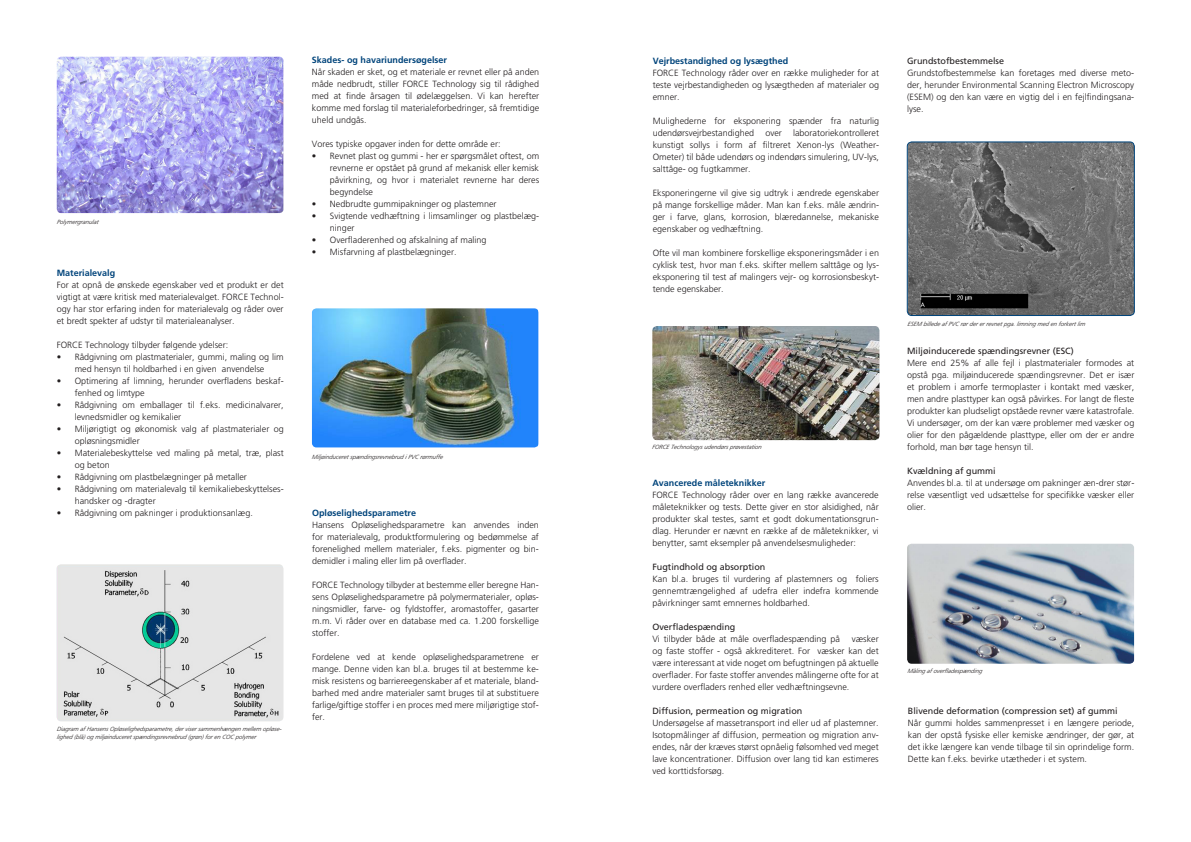
<style>
.page{position:relative;width:1191px;height:842px;background:#fff}
.page>*{position:absolute;margin:0;border:0;box-sizing:border-box;transform-origin:0 0}
.Bagside_adressetekst{font:300 9px/12px "Frutiger LT Std";color:#231f20;text-align:justify}
.Brødtekst{font:300 9px/12px "Frutiger LT Std";color:#231f20;text-align:justify}
.Bagside_adressetekst-2{font:9px "Frutiger LT Std";color:#231f20}
.Bagside_adressetekst-3{font:700 9px "Frutiger LT Std";color:#00447b}
.Brødtekst-2{font:700 9px "Frutiger LT Std";color:#00447b}
.Billedtekst{font:italic 300 6px/8px "Frutiger LT Std";color:#231f20}
.s1{font-weight:400}
</style>
<div class="page">
<img style="left:57px;top:564px;width:226px;height:157px">
<img style="left:57px;top:57px;width:226px;height:156px">
<img style="left:312px;top:308px;width:227px;height:139px">
<img style="left:652px;top:326px;width:227px;height:114px">
<img style="left:907px;top:142px;width:227px;height:173px">
<div style="left:907px;top:142px;width:227px;height:174px;border:1px solid #00447b;border-radius:5px"></div>
<img style="left:907px;top:544px;width:227px;height:120px">
<p class="Billedtekst" style="left:57px;top:217px;width:43px">Polymergranulat</p>
<p class="Bagside_adressetekst-3" style="left:312px;top:55px;width:137px">Skades- og havariundersøgelser</p>
<p class="Bagside_adressetekst" style="left:312px;top:66px;width:229px">Når skaden er sket, og et materiale er revnet eller på anden måde nedbrudt, stiller FORCE Technology sig til rådighed med at finde årsagen til ødelæggelsen. Vi kan herefter komme med forslag til materialeforbedringer, så fremtidige uheld undgås.</p>
<p class="Bagside_adressetekst" style="left:312px;top:138px;width:190px">Vores typiske opgaver inden for dette område er:</p>
<p class="Bagside_adressetekst" style="left:330px;top:150px;width:211px;text-indent:-18px"><span class="s1">•</span> Revnet plast og gummi - her er spørgsmålet oftest, om revnerne er opstået på grund af mekanisk eller kemisk påvirkning, og hvor i materialet revnerne har deres begyndelse</p>
<p class="Bagside_adressetekst" style="left:312px;top:198px;width:186px"><span class="s1">•</span> Nedbrudte gummipakninger og plastemner</p>
<p class="Bagside_adressetekst" style="left:330px;top:210px;width:211px;text-indent:-18px"><span class="s1">•</span> Svigtende vedhæftning i limsamlinger og plastbelæg&shy;ninger</p>
<p class="Bagside_adressetekst" style="left:312px;top:234px;width:176px"><span class="s1">•</span> Overfladerenhed og afskalning af maling</p>
<p class="Bagside_adressetekst" style="left:312px;top:246px;width:146px"><span class="s1">•</span> Misfarvning af plastbelægninger.</p>
<p class="Brødtekst-2" style="left:57px;top:268px;width:60px">Materialevalg</p>
<p class="Brødtekst" style="left:57px;top:279px;width:228px">For at opnå de ønskede egenskaber ved et produkt er det vigtigt at være kritisk med materialevalget. FORCE Technol&shy;ogy har stor erfaring inden for materialevalg og råder over et bredt spekter af udstyr til materialeanalyser.</p>
<p class="Brødtekst" style="left:57px;top:339px;width:173px">FORCE Technology tilbyder følgende ydelser:</p>
<p class="Bagside_adressetekst" style="left:57px;top:351px;width:228px;text-align:center">• Rådgivning om plastmaterialer, gummi, maling og lim med hensyn til holdbarhed i en given anvendelse</p>
<p class="Bagside_adressetekst" style="left:75px;top:375px;width:210px;text-indent:-18px">• Optimering af limning, herunder overfladens beskaf&shy;fenhed og limtype</p>
<p class="Bagside_adressetekst" style="left:75px;top:399px;width:210px;text-indent:-18px">• Rådgivning om emballager til f.eks. medicinalvarer, levnedsmidler og kemikalier</p>
<p class="Bagside_adressetekst" style="left:75px;top:423px;width:210px;text-indent:-18px">• Miljørigtigt og økonomisk valg af plastmaterialer og opløsningsmidler</p>
<p class="Bagside_adressetekst" style="left:75px;top:447px;width:210px;text-indent:-18px">• Materialebeskyttelse ved maling på metal, træ, plast og beton</p>
<p class="Bagside_adressetekst" style="left:57px;top:471px;width:192px">• Rådgivning om plastbelægninger på metaller</p>
<p class="Bagside_adressetekst" style="left:75px;top:483px;width:210px;text-indent:-18px">• Rådgivning om materialevalg til kemikaliebeskyttelses&shy;handsker og -dragter</p>
<p class="Bagside_adressetekst" style="left:57px;top:507px;width:198px">• Rådgivning om pakninger i produktionsanlæg.</p>
<p class="Bagside_adressetekst-3" style="left:312px;top:507px;width:106px">Opløselighedsparametre</p>
<p class="Bagside_adressetekst" style="left:312px;top:519px;width:228px">Hansens Opløselighedsparametre kan anvendes inden for materialevalg, produktformulering og bedømmelse af forenelighed mellem materialer, f.eks. pigmenter og bin&shy;demidler i maling eller lim på overflader.</p>
<p class="Bagside_adressetekst" style="left:312px;top:579px;width:228px">FORCE Technology tilbyder at bestemme eller beregne Han&shy;sens Opløselighedsparametre på polymermaterialer, opløs&shy;ningsmidler, farve- og fyldstoffer, aromastoffer, gasarter m.m. Vi råder over en database med ca. 1.200 forskellige stoffer.</p>
<p class="Bagside_adressetekst" style="left:312px;top:651px;width:228px">Fordelene ved at kende opløselighedsparametrene er mange. Denne viden kan bl.a. bruges til at bestemme ke&shy;misk resistens og barriereegenskaber af et materiale, bland&shy;barhed med andre materialer samt bruges til at substituere farlige/giftige stoffer i en proces med mere miljørigtige stof&shy;fer.</p>
<p class="Billedtekst" style="left:312px;top:453px;width:134px">Miljøinduceret sp ændingsrevnebrud i PVC rørmuffe</p>
<p class="Billedtekst" style="left:57px;top:725px;width:227px">Diagram af Hansens Opløselighedsparametre, der viser sammenhængen mellem opløse&shy;lighed (blå) og miljøinduceret spændingsrevnebrud (grøn) for en COC p olymer</p>
<p class="Bagside_adressetekst-3" style="left:652px;top:55px;width:137px">Vejrbestandighed og lysægthed</p>
<p class="Bagside_adressetekst" style="left:652px;top:67px;width:228px">FORCE Technology råder over en række muligheder for at teste vejrbestandigheden og lysægtheden af materialer og emner.</p>
<p class="Bagside_adressetekst" style="left:652px;top:115px;width:228px">Mulighederne for eksponering spænder fra naturlig udendørsvejrbestandighed over laboratoriekontrolleret kunstigt sollys i form af filtreret Xenon-lys (Weather-Ometer) til både udendørs og indendørs simulering, UV-lys, salttåge- og fugtkammer.</p>
<p class="Bagside_adressetekst" style="left:652px;top:187px;width:228px">Eksponeringerne vil give sig udtryk i ændrede egenskaber på mange forskellige måder. Man kan f.eks. måle ændrin&shy;ger i farve, glans, korrosion, blæredannelse, mekaniske egenskaber og vedhæftning.</p>
<p class="Bagside_adressetekst" style="left:652px;top:247px;width:228px">Ofte vil man kombinere forskellige eksponeringsmåder i en cyklisk test, hvor man f.eks. skifter mellem salttåge og lys&shy;eksponering til test af malingers vejr- og korrosionsbeskyt&shy;tende egenskaber.</p>
<p class="Billedtekst" style="left:652px;top:443px;width:112px">FORCE Technologys udendørs p røvestation</p>
<p class="Bagside_adressetekst-3" style="left:652px;top:477px;width:115px">Avancerede måleteknikker</p>
<p class="Bagside_adressetekst" style="left:652px;top:489px;width:228px">FORCE Technology råder over en lang række avancerede måleteknikker og tests. Dette giver en stor alsidighed, når produkter skal testes, samt et godt dokumentationsgrun&shy;dlag. Herunder er nævnt en række af de måleteknikker, vi benytter, samt eksempler på anvendelsesmuligheder:</p>
<p class="Bagside_adressetekst-2" style="left:652px;top:561px;width:115px">Fugtindhold og absorption</p>
<p class="Bagside_adressetekst" style="left:652px;top:573px;width:228px">Kan bl.a. bruges til vurdering af plastemners og foliers gennemtrængelighed af udefra eller indefra kommende påvirkninger samt emnernes holdbarhed.</p>
<p class="Bagside_adressetekst-2" style="left:652px;top:621px;width:85px">Overfladespænding</p>
<p class="Bagside_adressetekst" style="left:652px;top:633px;width:189px">Vi tilbyder både at måle overfladespænding på</p>
<p class="Bagside_adressetekst" style="left:652px;top:633px;width:228px;text-indent:199px">væsker og faste stoffer - også akkrediteret. For væsker kan det være interessant at vide noget om befugtningen på aktuelle overflader. For faste stoffer anvendes målingerne ofte for at vurdere overfladers renhed eller vedhæftningsevne.</p>
<p class="Bagside_adressetekst-2" style="left:652px;top:705px;width:152px">Diffusion, permeation og migration</p>
<p class="Bagside_adressetekst" style="left:652px;top:717px;width:228px">Undersøgelse af massetransport ind eller ud af plastemner.<br>Isotopmålinger af diffusion, permeation og migration anv&shy;endes, når der kræves størst opnåelig følsomhed ved meget lave koncentrationer. Diffusion over lang tid kan estimeres ved korttidsforsøg.</p>
<p class="Bagside_adressetekst-2" style="left:907px;top:55px;width:99px">Grundstofbestemmelse</p>
<p class="Bagside_adressetekst" style="left:907px;top:67px;width:229px">Grundstofbestemmelse kan foretages med diverse meto&shy;der, herunder Environmental Scanning Electron Microscopy (ESEM) og den kan være en vigtig del i en fejlfindingsana&shy;lyse.</p>
<p class="Billedtekst" style="left:907px;top:320px;width:180px">ESEM billede af P VC rør der er revnet pga. limning med en forkert lim</p>
<p class="Bagside_adressetekst-2" style="left:907px;top:345px;width:168px">Miljøinducerede spændingsrevner (ESC)</p>
<p class="Bagside_adressetekst" style="left:907px;top:357px;width:229px">Mere end 25% af alle fejl i plastmaterialer formodes at opstå pga. miljøinducerede spændingsrevner. Det er især et problem i amorfe termoplaster i kontakt med væsker, men andre plasttyper kan også påvirkes. For langt de fleste produkter kan pludseligt opståede revner være katastrofale.<br>Vi undersøger, om der kan være problemer med væsker og olier for den pågældende plasttype, eller om der er andre forhold, man bør tage hensyn til.</p>
<p class="Bagside_adressetekst-2" style="left:907px;top:465px;width:90px">Kvældning af gummi</p>
<p class="Bagside_adressetekst" style="left:907px;top:477px;width:229px">Anvendes bl.a. til at undersøge om pakninger æn-drer stør&shy;relse væsentligt ved udsættelse for specifikke væsker eller olier.</p>
<p class="Billedtekst" style="left:907px;top:667px;width:76px">Måling af overfladesp ænding</p>
<p class="Bagside_adressetekst-2" style="left:908px;top:705px;width:211px">Blivende deformation (compression set) af gummi</p>
<p class="Bagside_adressetekst" style="left:908px;top:717px;width:228px">Når gummi holdes sammenpresset i en længere periode, kan der opstå fysiske eller kemiske ændringer, der gør, at det ikke længere kan vende tilbage til sin oprindelige form.<br>Dette kan f.eks. bevirke utætheder i et system.</p>
</div>
